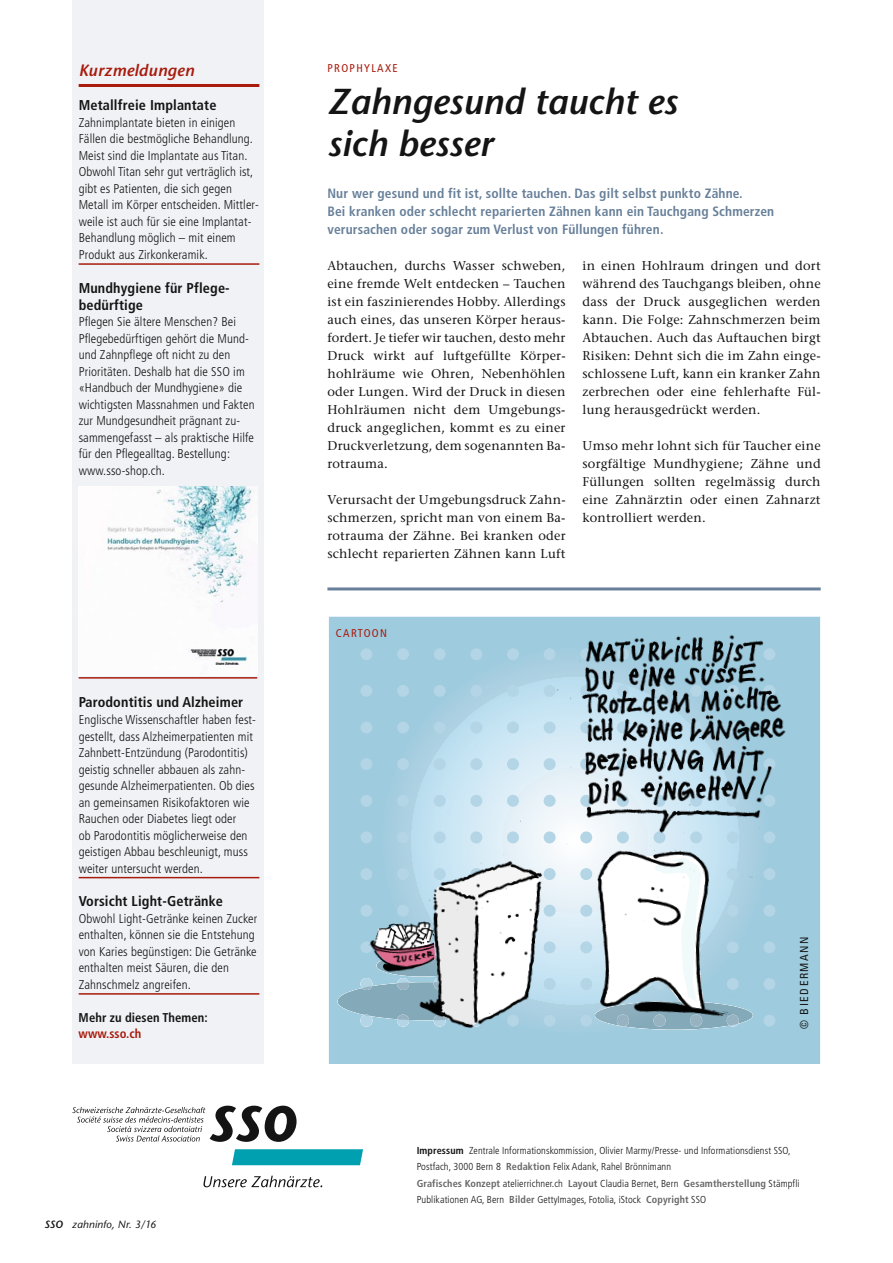
<style>
.page{position:relative;width:893px;height:1263px;background:#fff}
.page>*{position:absolute;margin:0;border:0;box-sizing:border-box;transform-origin:0 0}
.t1{font:italic 600 36px/42px "Stone Sans";color:#131413}
.t2{font:italic 600 16.5px "Stone Sans";letter-spacing:.01em;color:#a81b0d}
.t3{font:700 condensed 14.25px/17.2px "Frutiger";letter-spacing:.01em;color:#131413}
.t4{font:700 condensed 13.5px/18px "Frutiger";letter-spacing:.01em;color:#68809a}
.t5{font:300 condensed 12.75px/16.5px "Frutiger";letter-spacing:.01em;color:#131413}
.t6{font:12.75px/18px "Stone Serif";letter-spacing:.015em;color:#131413;text-align:justify}
.t7{font:700 condensed 12.75px "Frutiger";letter-spacing:.005em;color:#131413}
.t8{font:700 condensed 12.75px "Frutiger";letter-spacing:.005em;color:#a81b0d}
.t9{font:condensed 11.25px "Frutiger";letter-spacing:.12em;color:#a81b0d}
.t10{font:condensed 11.1px "Univers";letter-spacing:.14em;color:#131413}
.t11{font:italic 10.5px "Stone Sans";letter-spacing:.01em;color:#131413}
.t12{font:300 condensed 10.2px/16.5px "Frutiger";letter-spacing:.01em;color:#131413}
.s1{font-weight:600}
.s2{font-weight:700}
.s3{font-weight:700;color:#676766}
</style>
<div class="page">
<div style="left:329px;top:617px;width:491px;height:446px;background:#9ecbde"></div>
<div style="left:360px;top:648px;width:12px;height:12px;background:#b3d5e5;border-radius:50%"></div>
<div style="left:360px;top:685px;width:12px;height:12px;background:#b3d5e5;border-radius:50%"></div>
<div style="left:360px;top:721px;width:12px;height:12px;background:#b3d5e5;border-radius:50%"></div>
<div style="left:360px;top:758px;width:12px;height:12px;background:#b3d5e5;border-radius:50%"></div>
<div style="left:360px;top:795px;width:12px;height:12px;background:#b3d5e5;border-radius:50%"></div>
<div style="left:360px;top:831px;width:12px;height:12px;background:#b3d5e5;border-radius:50%"></div>
<svg style="left:337px;top:863px;width:57px;height:164px;background:#9ac5d7"></svg>
<img style="left:361px;top:908px;width:33px;height:74px">
<img style="left:540px;top:629px;width:255px;height:409px">
<img style="left:394px;top:644px;width:152px;height:408px">
<div style="left:72px;top:0;width:192px;height:1063px;background:#f0f2f6"></div>
<hr style="left:79px;top:84px;width:180px;height:3px;background:#a81b0d">
<hr style="left:79px;top:263px;width:180px;height:2px;background:#a81b0d">
<hr style="left:79px;top:677px;width:178px;height:2px;background:#a81b0d">
<hr style="left:79px;top:877px;width:180px;height:1px;background:#a81b0d">
<hr style="left:79px;top:993px;width:180px;height:2px;background:#a81b0d">
<svg style="left:203px;top:1176px;width:119px;height:11px"></svg>
<svg style="left:232px;top:1149px;width:131px;height:16px;background:#09a3b2"></svg>
<svg style="left:72px;top:1106px;width:225px;height:36px"></svg>
<hr style="left:327px;top:587px;width:494px;height:3px;background:#68809a">
<img style="left:79px;top:486px;width:178px;height:188px">
<p class="t2" style="left:79px;top:64px;width:117px">Kurzmeldungen</p>
<p class="t3" style="left:79px;top:98px;width:139px">Metallfreie Implantate</p>
<p class="t5" style="left:79px;top:115px;width:182px">Zahnimplantate bieten in einigen Fällen die bestmögliche Behandlung.<br>Meist sind die Implantate aus Titan.<br>Obwohl Titan sehr gut verträglich ist, gibt es Patienten, die sich gegen Metall im Körper entscheiden. Mittler&shy;weile ist auch für sie eine Implantat-Behandlung möglich – mit einem Produkt aus Zirkonkeramik.</p>
<p class="t3" style="left:79px;top:280px;width:153px">Mundhygiene für Pflege&shy;bedürftige</p>
<p class="t5" style="left:79px;top:315px;width:177px">Pflegen Sie ältere Menschen? Bei<br>Pflegebedürftigen gehört die Mund&shy;und Zahnpflege oft nicht zu den<br>Prioritäten. Deshalb hat die SSO im «Handbuch der Mundhygiene» die wichtigsten Massnahmen und Fakten zur Mundgesundheit prägnant zu&shy;sammengefasst – als praktische Hilfe für den Pflegealltag. Bestellung: www.sso-shop.ch.</p>
<p class="t3" style="left:79px;top:695px;width:166px">Parodontitis und Alzheimer</p>
<p class="t5" style="left:79px;top:712px;width:179px">Englische Wissenschaftler haben fest&shy;gestellt, dass Alzheimerpatienten mit Zahnbett-Entzündung (Parodontitis) geistig schneller abbauen als zahn&shy;gesunde Alzheimerpatienten. Ob dies an gemeinsamen Risikofaktoren wie Rauchen oder Diabetes liegt oder<br>ob Parodontitis möglicherweise den geistigen Abbau beschleunigt, muss weiter untersucht werden.</p>
<p class="t3" style="left:79px;top:894px;width:146px">Vorsicht Light-Getränke</p>
<p class="t5" style="left:79px;top:911px;width:180px">Obwohl Light-Getränke keinen Zucker enthalten, können sie die Entstehung von Karies begünstigen: Die Getränke enthalten meist Säuren, die den Zahnschmelz angreifen.</p>
<p class="t7" style="left:79px;top:1012px;width:131px">Mehr zu diesen Themen:</p>
<p class="t8" style="left:79px;top:1029px;width:64px">www.sso.ch</p>
<p class="t11" style="left:45px;top:1220px;width:113px"><span class="s1">SSO</span> zahninfo, Nr. 3/16</p>
<p class="t9" style="left:327px;top:64px;width:72px">PROPHYLAXE</p>
<h1 class="t1" style="left:327px;top:84px;width:351px">Zahngesund taucht es sich besser</h1>
<p class="t4" style="left:327px;top:185px;width:448px">Nur wer gesund und fit ist, sollte tauchen. Das gilt selbst punkto Zähne.<br>Bei kranken oder schlecht reparierten Zähnen kann ein Tauchgang Schmerzen verursachen oder sogar zum Verlust von Füllungen führen.</p>
<p class="t6" style="left:327px;top:258px;width:240px">Abtauchen, durchs Wasser schweben, eine fremde Welt entdecken – Tauchen ist ein faszinierendes Hobby. Allerdings auch eines, das unseren Körper heraus&shy;fordert. Je tiefer wir tauchen, desto mehr Druck wirkt auf luftgefüllte Körper&shy;hohlräume wie Ohren, Nebenhöhlen oder Lungen. Wird der Druck in diesen Hohlräumen nicht dem Umgebungs&shy;druck angeglichen, kommt es zu einer Druckverletzung, dem sogenannten Ba&shy;rotrauma.</p>
<p class="t6" style="left:327px;top:492px;width:240px">Verursacht der Umgebungsdruck Zahn&shy;schmerzen, spricht man von einem Ba&shy;rotrauma der Zähne. Bei kranken oder schlecht reparierten Zähnen kann Luft</p>
<p class="t6" style="left:583px;top:258px;width:240px">in einen Hohlraum dringen und dort während des Tauchgangs bleiben, ohne dass der Druck ausgeglichen werden kann. Die Folge: Zahnschmerzen beim Abtauchen. Auch das Auftauchen birgt Risiken: Dehnt sich die im Zahn einge&shy;schlossene Luft, kann ein kranker Zahn zerbrechen oder eine fehlerhafte Fül&shy;lung herausgedrückt werden.</p>
<p class="t6" style="left:583px;top:438px;width:240px">Umso mehr lohnt sich für Taucher eine sorgfältige Mundhygiene; Zähne und Füllungen sollten regelmässig durch eine Zahnärztin oder einen Zahnarzt kontrolliert werden.</p>
<p class="t9" style="left:336px;top:629px;width:53px">CARTOON</p>
<p class="t10" style="left:800px;top:1029px;width:95px;rotate:-90deg">© BIEDERMANN</p>
<p class="t12" style="left:417px;top:1143px;width:384px"><span class="s2">Impressum</span> Zentrale Informationskommission, Olivier Marmy/Presse- und Informationsdienst SSO, Postfach, 3000 Bern 8 <span class="s3">Redaktion</span> Felix Adank, Rahel Brönnimann<br><span class="s3">Grafisches Konzept</span> atelierrichner.ch <span class="s3">Layout</span> Claudia Bernet, Bern <span class="s3">Gesamtherstellung</span> Stämpfli Publikationen AG, Bern <span class="s3">Bilder</span> GettyImages, Fotolia, iStock <span class="s3">Copyright</span> SSO</p>
</div>
